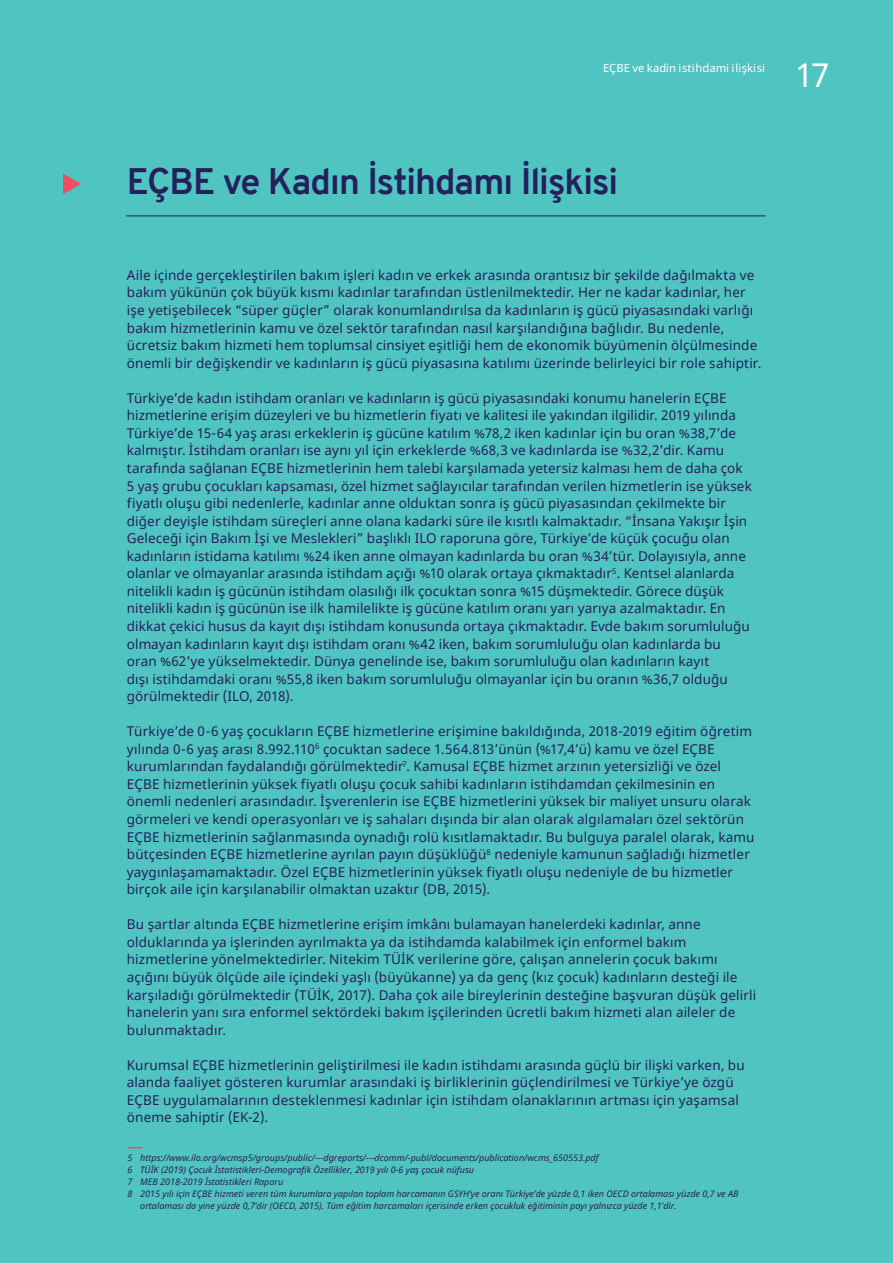
<style>
.page{position:relative;width:893px;height:1263px;background:#4fc4c0}
.page>*{position:absolute;margin:0;border:0;box-sizing:border-box;transform-origin:0 0}
.t1{font:700 36px "Overpass";letter-spacing:-.025em;color:#25205b}
.t2{font:33px "Noto Sans";color:#fff}
.t3{font:13.5px/17.5px "Noto Sans";letter-spacing:.01em;color:#25205b}
.t4{font:11.25px "Noto Sans";color:#fff}
.t5{font:italic 9px "Noto Sans";color:#25205b}
</style>
<div class="page">
<hr style="left:126px;top:216px;width:639px;height:1px;background:#25205b">
<svg style="left:63px;top:174px;width:18px;height:20px"></svg>
<svg style="left:128px;top:1147px;width:14px;height:1px"></svg>
<p class="t4" style="left:603px;top:60px;width:163px">EÇBE ve kadin i̇sti̇hdami i̇li̇şki̇si̇</p>
<h2 class="t2" style="left:795px;top:53px;width:36px">17</h2>
<h1 class="t1" style="left:127px;top:156px;width:493px">EÇBE ve Kadın İstihdamı İlişkisi</h1>
<p class="t3" style="left:127px;top:267px;width:636px">Aile içinde gerçekleştirilen bakım işleri kadın ve erkek arasında orantısız bir şekilde dağılmakta ve bakım yükünün çok büyük kısmı kadınlar tarafından üstlenilmektedir. Her ne kadar kadınlar, her işe yetişebilecek “süper güçler” olarak konumlandırılsa da kadınların iş gücü piyasasındaki varlığı bakım hizmetlerinin kamu ve özel sektör tarafından nasıl karşılandığına bağlıdır. Bu nedenle, ücretsiz bakım hizmeti hem toplumsal cinsiyet eşitliği hem de ekonomik büyümenin ölçülmesinde önemli bir değişkendir ve kadınların iş gücü piyasasına katılımı üzerinde belirleyici bir role sahiptir.</p>
<p class="t3" style="left:127px;top:390px;width:626px">Türkiye’de kadın istihdam oranları ve kadınların iş gücü piyasasındaki konumu hanelerin EÇBE hizmetlerine erişim düzeyleri ve bu hizmetlerin fiyatı ve kalitesi ile yakından ilgilidir. 2019 yılında Türkiye’de 15-64 yaş arası erkeklerin iş gücüne katılım %78,2 iken kadınlar için bu oran %38,7’de kalmıştır. İstihdam oranları ise aynı yıl için erkeklerde %68,3 ve kadınlarda ise %32,2’dir. Kamu tarafında sağlanan EÇBE hizmetlerinin hem talebi karşılamada yetersiz kalması hem de daha çok 5 yaş grubu çocukları kapsaması, özel hizmet sağlayıcılar tarafından verilen hizmetlerin ise yüksek fiyatlı oluşu gibi nedenlerle, kadınlar anne olduktan sonra iş gücü piyasasından çekilmekte bir diğer deyişle istihdam süreçleri anne olana kadarki süre ile kısıtlı kalmaktadır. “İnsana Yakışır İşin Geleceği için Bakım İşi ve Meslekleri” başlıklı ILO raporuna göre, Türkiye’de küçük çocuğu olan kadınların istidama katılımı %24 iken anne olmayan kadınlarda bu oran %34’tür. Dolayısıyla, anne olanlar ve olmayanlar arasında istihdam açığı %10 olarak ortaya çıkmaktadır<sup>5</sup>. Kentsel alanlarda nitelikli kadın iş gücünün istihdam olasılığı ilk çocuktan sonra %15 düşmektedir. Görece düşük nitelikli kadın iş gücünün ise ilk hamilelikte iş gücüne katılım oranı yarı yarıya azalmaktadır. En dikkat çekici husus da kayıt dışı istihdam konusunda ortaya çıkmaktadır. Evde bakım sorumluluğu olmayan kadınların kayıt dışı istihdam oranı %42 iken, bakım sorumluluğu olan kadınlarda bu oran %62’ye yükselmektedir. Dünya genelinde ise, bakım sorumluluğu olan kadınların kayıt<br>dışı istihdamdaki oranı %55,8 iken bakım sorumluluğu olmayanlar için bu oranın %36,7 olduğu görülmektedir (ILO, 2018).</p>
<p class="t3" style="left:127px;top:723px;width:629px">Türkiye’de 0-6 yaş çocukların EÇBE hizmetlerine erişimine bakıldığında, 2018-2019 eğitim öğretim yılında 0-6 yaş arası 8.992.110<sup>6</sup> çocuktan sadece 1.564.813’ünün (%17,4’ü) kamu ve özel EÇBE kurumlarından faydalandığı görülmektedir<sup>7</sup>. Kamusal EÇBE hizmet arzının yetersizliği ve özel EÇBE hizmetlerinin yüksek fiyatlı oluşu çocuk sahibi kadınların istihdamdan çekilmesinin en önemli nedenleri arasındadır. İşverenlerin ise EÇBE hizmetlerini yüksek bir maliyet unsuru olarak görmeleri ve kendi operasyonları ve iş sahaları dışında bir alan olarak algılamaları özel sektörün EÇBE hizmetlerinin sağlanmasında oynadığı rolü kısıtlamaktadır. Bu bulguya paralel olarak, kamu bütçesinden EÇBE hizmetlerine ayrılan payın düşüklüğü<sup>8</sup> nedeniyle kamunun sağladığı hizmetler yaygınlaşamamaktadır. Özel EÇBE hizmetlerinin yüksek fiyatlı oluşu nedeniyle de bu hizmetler birçok aile için karşılanabilir olmaktan uzaktır (DB, 2015).</p>
<p class="t3" style="left:127px;top:916px;width:631px">Bu şartlar altında EÇBE hizmetlerine erişim imkânı bulamayan hanelerdeki kadınlar, anne olduklarında ya işlerinden ayrılmakta ya da istihdamda kalabilmek için enformel bakım hizmetlerine yönelmektedirler. Nitekim TÜİK verilerine göre, çalışan annelerin çocuk bakımı açığını büyük ölçüde aile içindeki yaşlı (büyükanne) ya da genç (kız çocuk) kadınların desteği ile karşıladığı görülmektedir (TÜİK, 2017). Daha çok aile bireylerinin desteğine başvuran düşük gelirli hanelerin yanı sıra enformel sektördeki bakım işçilerinden ücretli bakım hizmeti alan aileler de bulunmaktadır.</p>
<p class="t3" style="left:127px;top:1056px;width:619px">Kurumsal EÇBE hizmetlerinin geliştirilmesi ile kadın istihdamı arasında güçlü bir ilişki varken, bu alanda faaliyet gösteren kurumlar arasındaki iş birliklerinin güçlendirilmesi ve Türkiye’ye özgü EÇBE uygulamalarının desteklenmesi kadınlar için istihdam olanaklarının artması için yaşamsal öneme sahiptir (EK-2).</p>
<p class="t5" style="left:128px;top:1151px;width:473px">5 https://www.ilo.org/wcmsp5/groups/public/---dgreports/---dcomm/-publ/documents/publication/wcms_650553.pdf</p>
<p class="t5" style="left:128px;top:1163px;width:348px">6 TÜİK (2019) Çocuk İstatistikleri-Demografik Özellikler, 2019 yılı 0-6 yaş çocuk nüfusu</p>
<p class="t5" style="left:128px;top:1175px;width:157px">7 MEB 2018-2019 İstatistikleri Raporu</p>
<p class="t5" style="left:128px;top:1187px;width:612px">8 2015 yılı için EÇBE hizmeti veren tüm kurumlara yapılan toplam harcamanın GSYH’ye oranı Türkiye’de yüzde 0,1 iken OECD ortalaması yüzde 0,7 ve AB</p>
<p class="t5" style="left:140px;top:1199px;width:538px">ortalaması da yine yüzde 0,7’dir (OECD, 2015). Tüm eğitim harcamaları içerisinde erken çocukluk eğitiminin payı yalnızca yüzde 1,1’dir.</p>
</div>
